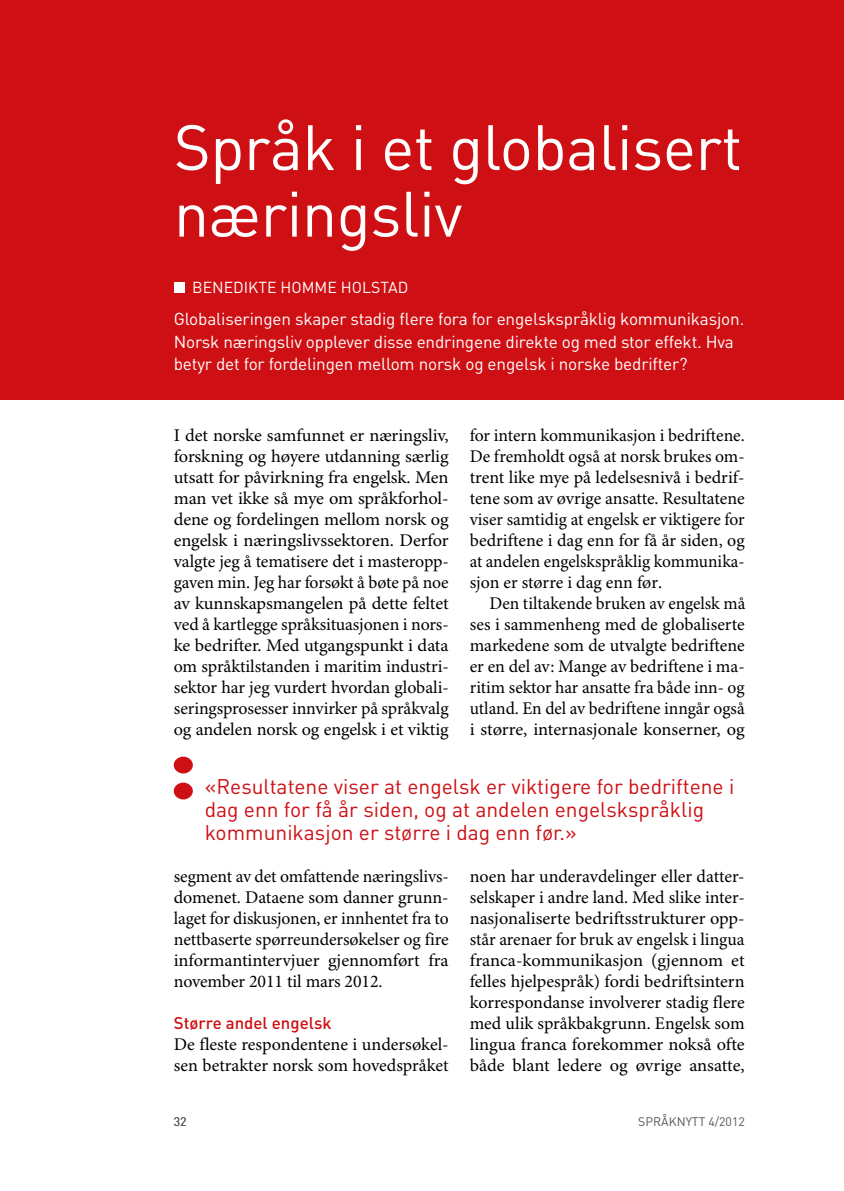
<style>
.page{position:relative;width:844px;height:1191px;background:#fff}
.page>*{position:absolute;margin:0;border:0;box-sizing:border-box;transform-origin:0 0}
.t1{font:63px/66.5px "DIN";letter-spacing:-.01em;color:#fff}
.t2{font:21px/22.8px "DIN";color:#ce0f13}
.t3{font:17.85px/21px "Minion Pro";letter-spacing:-.005em;color:#000;text-align:justify}
.t4{font:17.15px/22.8px "DIN";letter-spacing:-.01em;color:#fff}
.t5{font:500 16.8px "DIN";color:#ce0f13}
.t6{font:15.75px "DIN";color:#fff}
.t7{font:12.25px "DIN";color:#565655}
</style>
<div class="page">
<div style="left:0;top:0;width:843px;height:400px;background:#ce0f13"></div>
<div style="left:174px;top:282px;width:10px;height:10px;background:#fff"></div>
<div style="left:174px;top:756px;width:19px;height:17px;background:#ce0f13;border-radius:50%"></div>
<div style="left:174px;top:782px;width:19px;height:17px;background:#ce0f13;border-radius:50%"></div>
<h1 class="t1" style="left:174px;top:113px;width:570px">Språk i et globalisert næringsliv</h1>
<p class="t6" style="left:192px;top:277px;width:21px">BENE</p>
<p class="t6" style="left:233px;top:277px;width:176px">DIKTE HOMME HOLSTAD</p>
<p class="t4" style="left:174px;top:307px;width:572px">Globaliseringen skaper stadig flere fora for engelskspråklig kommunikasjon.<br>Norsk næringsliv opplever disse endringene direkte og med stor effekt. Hva betyr det for fordelingen mellom norsk og engelsk i norske bedrifter?</p>
<p class="t3" style="left:174px;top:426px;width:276px">I det norske samfunnet er næringsliv, forskning og høyere utdanning særlig utsatt for påvirkning fra engelsk. Men man vet ikke så mye om språkforhol&shy;dene og fordelingen mellom norsk og engelsk i næringslivssektoren. Derfor valgte jeg å tematisere det i masteropp&shy;gaven min. Jeg har forsøkt å bøte på noe av kunnskapsmangelen på dette feltet ved å kartlegge språksituasjonen i nors&shy;ke bedrifter. Med utgangspunkt i data om språktilstanden i maritim industri&shy;sektor har jeg vurdert hvordan globali&shy;seringsprosesser innvirker på språkvalg og andelen norsk og engelsk i et viktig</p>
<p class="t3" style="left:469px;top:426px;width:276px">for intern kommunikasjon i bedriftene.<br>De fremholdt også at norsk brukes om&shy;trent like mye på ledelsesnivå i bedrif&shy;tene som av øvrige ansatte. Resultatene viser samtidig at engelsk er viktigere for bedriftene i dag enn for få år siden, og at andelen engelskspråklig kommunika&shy;sjon er større i dag enn før.</p>
<p class="t3" style="left:469px;top:594px;width:277px;text-indent:20px">Den tiltakende bruken av engelsk må ses i sammenheng med de globaliserte markedene som de utvalgte bedriftene er en del av: Mange av bedriftene i ma&shy;ritim sektor har ansatte fra både inn- og utland. En del av bedriftene inngår også i større, internasjonale konserner, og</p>
<p class="t2" style="left:205px;top:775px;width:531px">«Resultatene viser at engelsk er viktigere for bedriftene i dag enn for få år siden, og at andelen engelskspråklig kommunikasjon er større i dag enn før.»</p>
<p class="t3" style="left:174px;top:867px;width:276px">segment av det omfattende næringslivs&shy;domenet. Dataene som danner grunn&shy;laget for diskusjonen, er innhentet fra to nettbaserte spørreundersøkelser og fire informantintervjuer gjennomført fra november 2011 til mars 2012.</p>
<p class="t5" style="left:174px;top:1012px;width:159px">Større andel engelsk</p>
<p class="t3" style="left:174px;top:1035px;width:276px">De fleste respondentene i undersøkel&shy;sen betrakter norsk som hovedspråket</p>
<p class="t3" style="left:469px;top:867px;width:276px">noen har underavdelinger eller datter&shy;selskaper i andre land. Med slike inter&shy;nasjonaliserte bedriftsstrukturer opp&shy;står arenaer for bruk av engelsk i lingua franca-kommunikasjon (gjennom et felles hjelpespråk) fordi bedriftsintern korrespondanse involverer stadig flere med ulik språkbakgrunn. Engelsk som lingua franca forekommer nokså ofte både blant ledere og øvrige ansatte,</p>
<p class="t7" style="left:174px;top:1113px;width:14px">32</p>
<p class="t7" style="left:638px;top:1113px;width:108px">SPRÅKNYTT 4/2012</p>
</div>
